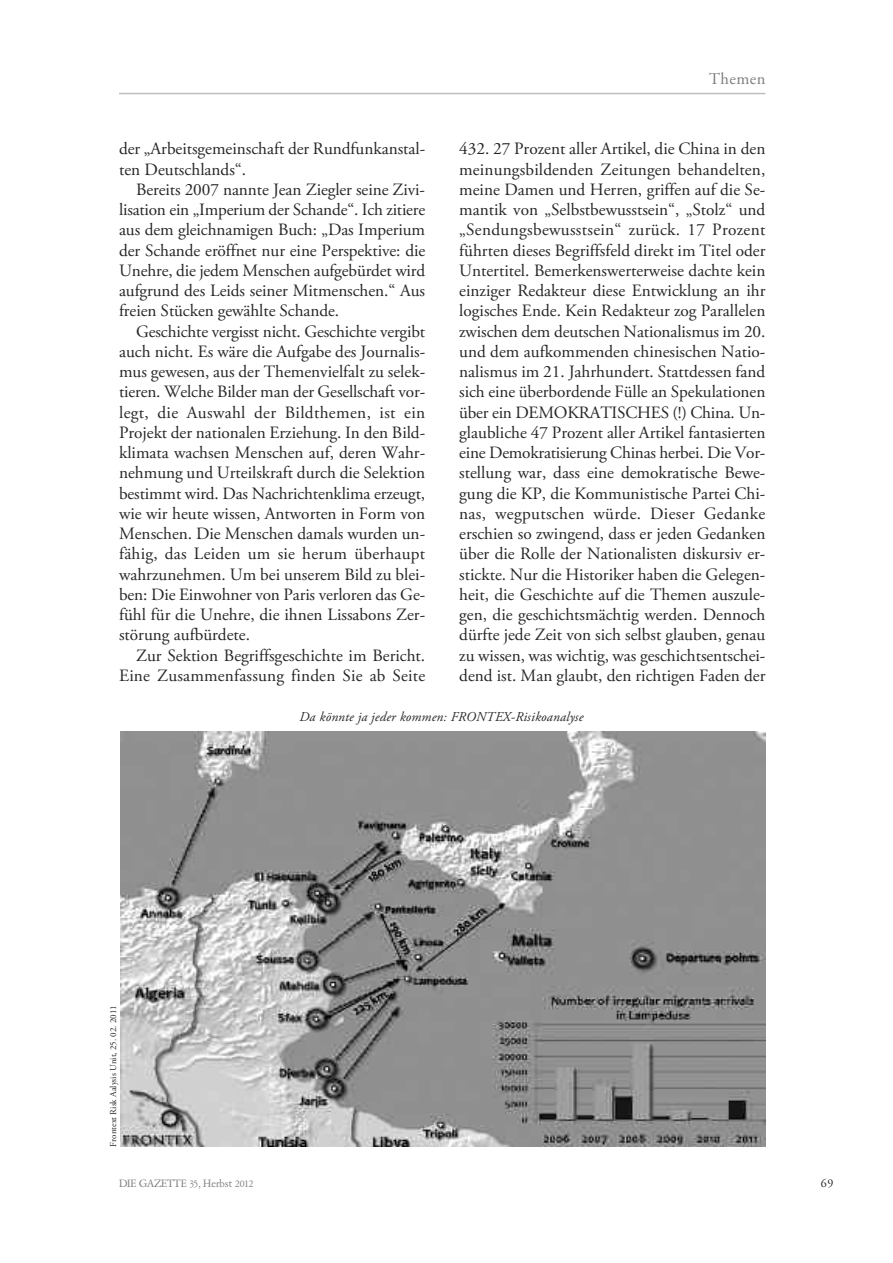
<style>
.page{position:relative;width:893px;height:1263px;background:#fff}
.page>*{position:absolute;margin:0;border:0;box-sizing:border-box;transform-origin:0 0}
.t1{font:17.25px/20.2px "Adobe Garamond Pro";color:#272627;text-align:justify}
.t2{font:16.5px "Adobe Garamond Pro";letter-spacing:.025em;color:#7d7d7d}
.t3{font:italic 13.5px "Adobe Garamond Pro";letter-spacing:.015em;color:#272627}
.t4{font:12px "Adobe Garamond Pro";color:#272627}
.t5{font:10.5px "Garamont BQ";color:#7d7d7d}
.t6{font:9px "Adobe Garamond Pro";color:#272627}
</style>
<div class="page">
<hr style="left:119px;top:93px;width:646px;height:1px;background:#bebebe">
<img style="left:121px;top:732px;width:644px;height:415px">
<p class="t1" style="left:119px;top:140px;width:308px">der „Arbeitsgemeinschaft der Rundfunkanstal&shy;ten Deutschlands“.</p>
<p class="t1" style="left:119px;top:181px;width:308px;text-indent:17px">Bereits 2007 nannte Jean Ziegler seine Zivi&shy;lisation ein „Imperium der Schande“. Ich zitiere aus dem gleichnamigen Buch: „Das Imperium der Schande eröffnet nur eine Perspektive: die Unehre, die jedem Menschen aufgebürdet wird aufgrund des Leids seiner Mitmenschen.“ Aus freien Stücken gewählte Schande.</p>
<p class="t1" style="left:119px;top:322px;width:308px;text-indent:17px">Geschichte vergisst nicht. Geschichte vergibt auch nicht. Es wäre die Aufgabe des Journalis&shy;mus gewesen, aus der Themenvielfalt zu selek&shy;tieren. Welche Bilder man der Gesellschaft vor&shy;legt, die Auswahl der Bildthemen, ist ein Projekt der nationalen Erziehung. In den Bild&shy;klimata wachsen Menschen auf, deren Wahr&shy;nehmung und Urteilskraft durch die Selektion bestimmt wird. Das Nachrichtenklima erzeugt, wie wir heute wissen, Antworten in Form von Menschen. Die Menschen damals wurden un&shy;fähig, das Leiden um sie herum überhaupt wahrzunehmen. Um bei unserem Bild zu blei&shy;ben: Die Einwohner von Paris verloren das Ge&shy;fühl für die Unehre, die ihnen Lissabons Zer&shy;störung aufbürdete.</p>
<p class="t1" style="left:119px;top:646px;width:308px;text-align:right">Zur Sektion Begriffsgeschichte im Bericht.<br>Eine Zusammenfassung finden Sie ab Seite</p>
<p class="t2" style="left:709px;top:72px;width:58px">Themen</p>
<p class="t1" style="left:459px;top:140px;width:308px">432. 27 Prozent aller Artikel, die China in den meinungsbildenden Zeitungen behandelten, meine Damen und Herren, griffen auf die Se&shy;mantik von „Selbstbewusstsein“, „Stolz“ und „Sendungsbewusstsein“ zurück. 17 Prozent führten dieses Begriffsfeld direkt im Titel oder Untertitel. Bemerkenswerterweise dachte kein einziger Redakteur diese Entwicklung an ihr logisches Ende. Kein Redakteur zog Parallelen zwischen dem deutschen Nationalismus im 20. und dem aufkommenden chinesischen Natio&shy;nalismus im 21. Jahrhundert. Stattdessen fand sich eine überbordende Fülle an Spekulationen über ein DEMOKRATISCHES (!) China. Un&shy;glaubliche 47 Prozent aller Artikel fantasierten eine Demokratisierung Chinas herbei. Die Vor&shy;stellung war, dass eine demokratische Bewe&shy;gung die KP, die Kommunistische Partei Chi&shy;nas, wegputschen würde. Dieser Gedanke erschien so zwingend, dass er jeden Gedanken über die Rolle der Nationalisten diskursiv er&shy;stickte. Nur die Historiker haben die Gelegen&shy;heit, die Geschichte auf die Themen auszule&shy;gen, die geschichtsmächtig werden. Dennoch dürfte jede Zeit von sich selbst glauben, genau zu wissen, was wichtig, was geschichtsentschei&shy;dend ist. Man glaubt, den richtigen Faden der</p>
<p class="t6" style="left:110px;top:1147px;width:143px;rotate:-90deg">Frontext Risk Aalysis Unit, 25. 02. 2011</p>
<p class="t3" style="left:299px;top:712px;width:285px">Da könnte ja jeder kommen: FRONTEX-Risikoanalyse</p>
<p class="t5" style="left:119px;top:1179px;width:136px">DIE GAZETTE 35, Herbst 2012</p>
<p class="t4" style="left:821px;top:1178px;width:14px">69</p>
</div>
